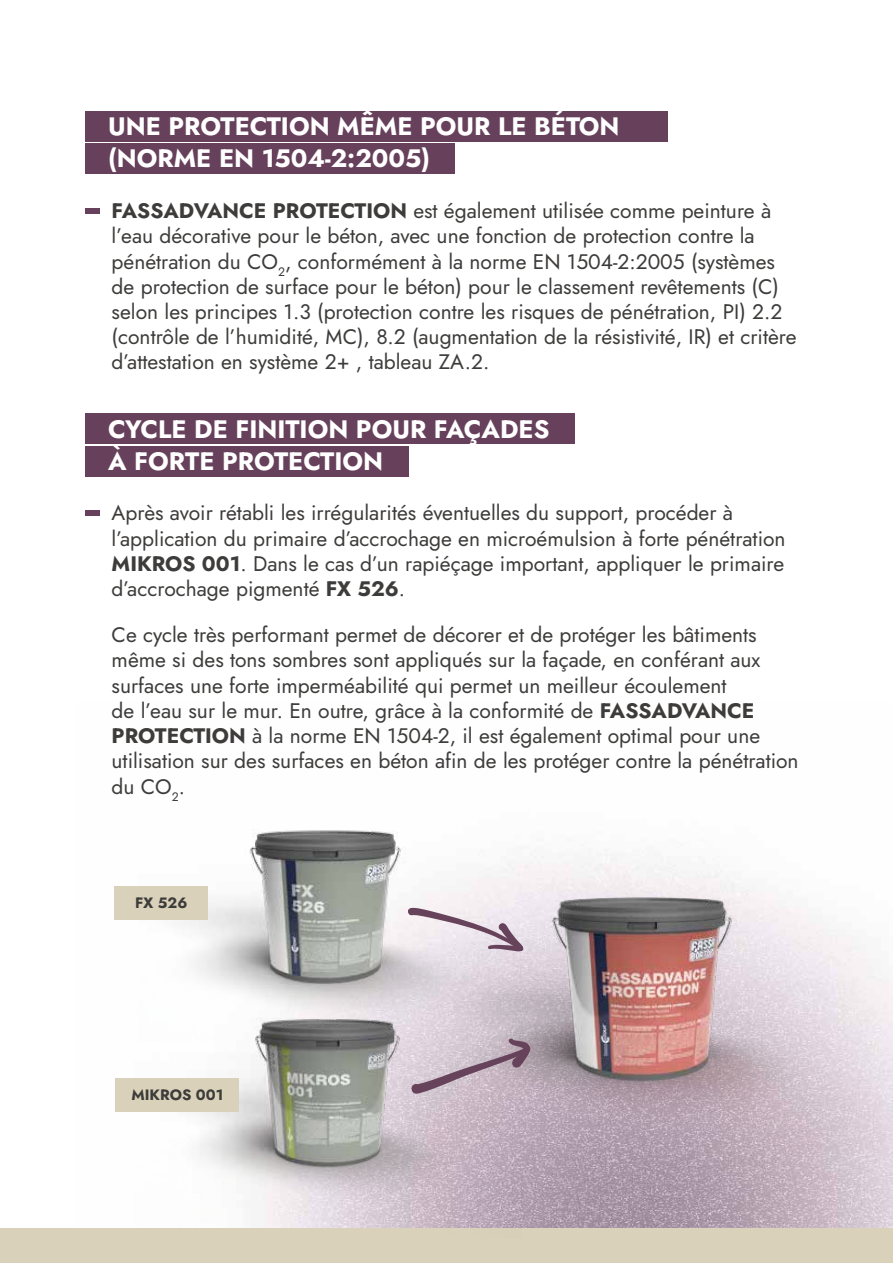
<style>
.page{position:relative;width:893px;height:1263px;background:#fff}
.page>*{position:absolute;margin:0;border:0;box-sizing:border-box;transform-origin:0 0}
.t1{font:700 25.2px/32.4px "Jost";color:#fff}
.t2{font:21px/25.2px "Jost";color:#3d3c3b}
.t3{font:700 15px "Jost";color:#3d3c3b}
.s1{font-weight:700}
</style>
<div class="page">
<img style="left:75px;top:886px;width:818px;height:343px">
<div style="left:0;top:1229px;width:893px;height:34px;background:#dad1ba"></div>
<div style="left:85px;top:208px;width:15px;height:5px;background:#67415b"></div>
<div style="left:85px;top:510px;width:15px;height:6px;background:#67415b"></div>
<div style="left:85px;top:143px;width:370px;height:30px;background:#67415b"></div>
<div style="left:85px;top:111px;width:583px;height:30px;background:#67415b"></div>
<div style="left:85px;top:414px;width:490px;height:30px;background:#67415b"></div>
<div style="left:85px;top:446px;width:323px;height:30px;background:#67415b"></div>
<img style="left:521px;top:849px;width:360px;height:302px">
<img style="left:138px;top:830px;width:387px;height:208px">
<img style="left:135px;top:948px;width:386px;height:281px">
<svg style="left:408px;top:908px;width:116px;height:43px"></svg>
<svg style="left:411px;top:1038px;width:119px;height:56px;background:#beacb9"></svg>
<div style="left:115px;top:886px;width:93px;height:33px;background:#dad1ba"></div>
<div style="left:116px;top:1078px;width:123px;height:33px;background:#dad1ba"></div>
<p class="t1" style="left:108px;top:110px;width:513px">UNE PROTECTION MÊME POUR LE BÉTON</p>
<p class="t1" style="left:108px;top:142px;width:323px">(NORME EN 1504-2:2005)</p>
<p class="t2" style="left:112px;top:198px;width:686px"><span class="s1">FASSADVANCE PROTECTION</span> est également utilisée comme peinture à l’eau décorative pour le béton, avec une fonction de protection contre la pénétration du CO<sub>2</sub>, conformément à la norme EN 1504-2:2005 (systèmes de protection de surface pour le béton) pour le classement revêtements (C) selon les principes 1.3 (protection contre les risques de pénétration, PI) 2.2 (contrôle de l’humidité, MC), 8.2 (augmentation de la résistivité, IR) et critère d’attestation en système 2+ , tableau ZA.2.</p>
<p class="t1" style="left:108px;top:413px;width:443px">CYCLE DE FINITION POUR FAÇADES<br>À FORTE PROTECTION</p>
<p class="t2" style="left:112px;top:501px;width:675px">Après avoir rétabli les irrégularités éventuelles du support, procéder à l’application du primaire d’accrochage en microémulsion à forte pénétration <span class="s1">MIKROS 001</span>. Dans le cas d’un rapiéçage important, appliquer le primaire d’accrochage pigmenté <span class="s1">FX 526</span>.</p>
<p class="t2" style="left:112px;top:622px;width:688px">Ce cycle très performant permet de décorer et de protéger les bâtiments même si des tons sombres sont appliqués sur la façade, en conférant aux surfaces une forte imperméabilité qui permet un meilleur écoulement<br>de l’eau sur le mur. En outre, grâce à la conformité de <span class="s1">FASSADVANCE PROTECTION</span> à la norme EN 1504-2, il est également optimal pour une utilisation sur des surfaces en béton afin de les protéger contre la pénétration du CO<sub>2</sub>.</p>
<p class="t3" style="left:135px;top:892px;width:54px">FX 526</p>
<p class="t3" style="left:131px;top:1084px;width:94px">MIKROS 001</p>
</div>
